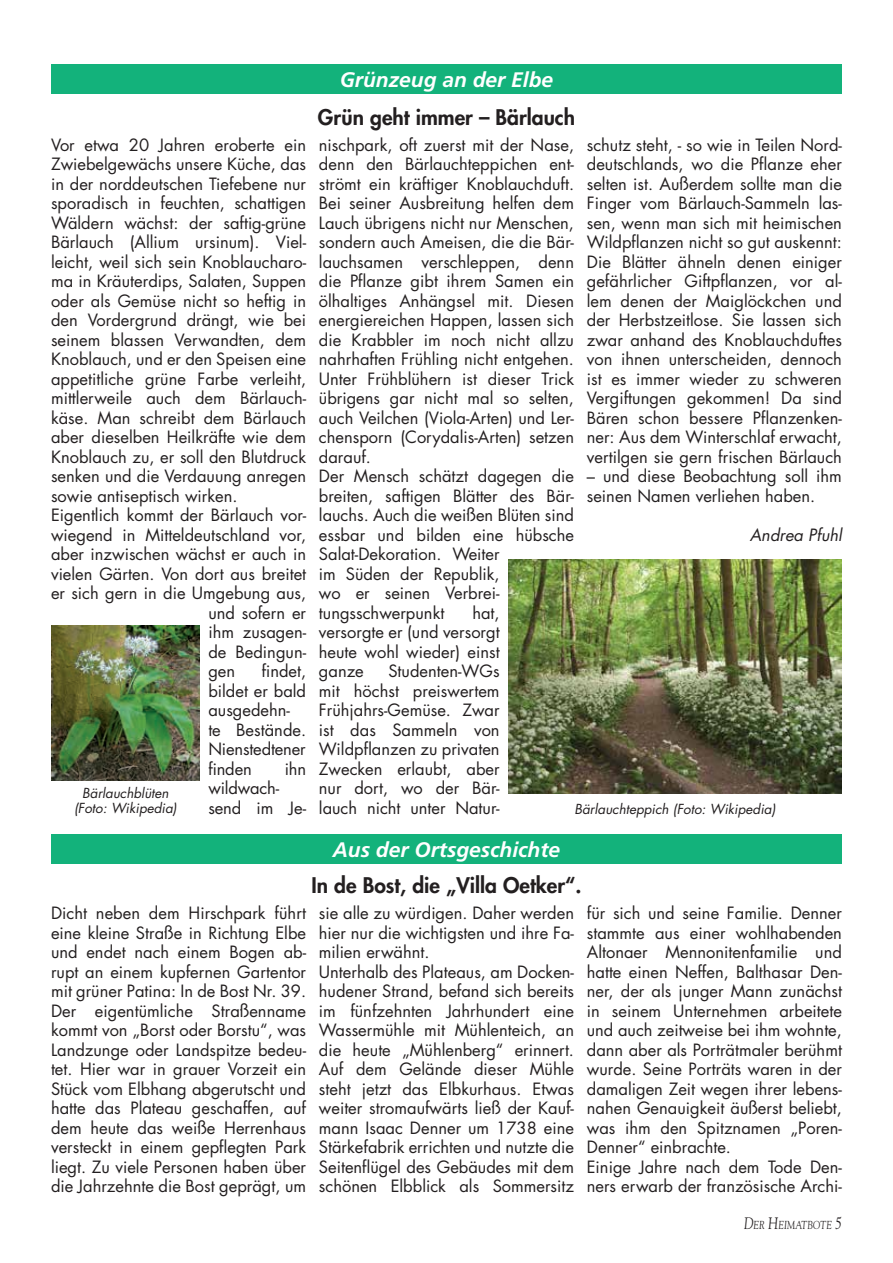
<style>
.page{position:relative;width:893px;height:1263px;background:#fff}
.page>*{position:absolute;margin:0;border:0;box-sizing:border-box;transform-origin:0 0}
.t1{font:800 21px "Futura Std";color:#231f20}
.t2{font:italic 700 21px "Frutiger LT Std";color:#fff}
.t3{font:16.5px/19.5px "Futura Std";color:#231f20}
.t4{font:italic 16.5px "Futura Std";color:#231f20}
.t5{font:italic 13.5px/15px "Futura Std";color:#231f20;text-align:center}
.t6{font:italic 11.55px "Goudy Std";color:#231f20;scale:.8 1}
.s1{font-size:16.5px}
</style>
<div class="page">
<div style="left:51px;top:64px;width:791px;height:30px;background:#13b27b"></div>
<div style="left:51px;top:834px;width:791px;height:30px;background:#13b27b"></div>
<img style="left:51px;top:625px;width:149px;height:155px">
<img style="left:508px;top:559px;width:333px;height:235px">
<p class="t2" style="left:340px;top:67px;width:215px">Grünzeug an der Elbe</p>
<p class="t3" style="left:51px;top:135px;width:257px">Vor etwa 20 Jahren eroberte ein</p>
<p class="t3" style="left:51px;top:154px;width:257px">Zwiebelgewächs unsere Küche, das</p>
<p class="t3" style="left:51px;top:174px;width:257px">in der norddeutschen Tiefebene nur</p>
<p class="t3" style="left:51px;top:193px;width:257px">sporadisch in feuchten, schattigen</p>
<p class="t3" style="left:51px;top:213px;width:257px">Wäldern wächst: der saftig-grüne</p>
<p class="t3" style="left:51px;top:232px;width:257px">Bärlauch (Allium ursinum). Viel-</p>
<p class="t3" style="left:51px;top:252px;width:257px">leicht, weil sich sein Knoblaucharo-</p>
<p class="t3" style="left:51px;top:271px;width:257px">ma in Kräuterdips, Salaten, Suppen</p>
<p class="t3" style="left:51px;top:291px;width:257px">oder als Gemüse nicht so heftig in</p>
<p class="t3" style="left:51px;top:310px;width:257px">den Vordergrund drängt, wie bei</p>
<p class="t3" style="left:51px;top:330px;width:257px">seinem blassen Verwandten, dem</p>
<p class="t3" style="left:51px;top:349px;width:257px">Knoblauch, und er den Speisen eine</p>
<p class="t3" style="left:51px;top:369px;width:257px">appetitliche grüne Farbe verleiht,</p>
<p class="t3" style="left:51px;top:388px;width:257px">mittlerweile auch dem Bärlauch-</p>
<p class="t3" style="left:51px;top:408px;width:257px">käse. Man schreibt dem Bärlauch</p>
<p class="t3" style="left:51px;top:427px;width:257px">aber dieselben Heilkräfte wie dem</p>
<p class="t3" style="left:51px;top:447px;width:257px">Knoblauch zu, er soll den Blutdruck</p>
<p class="t3" style="left:51px;top:466px;width:257px">senken und die Verdauung anregen</p>
<p class="t3" style="left:51px;top:486px;width:188px">sowie antiseptisch wirken.</p>
<p class="t3" style="left:51px;top:505px;width:257px">Eigentlich kommt der Bärlauch vor-</p>
<p class="t3" style="left:51px;top:525px;width:257px">wiegend in Mitteldeutschland vor,</p>
<p class="t3" style="left:51px;top:544px;width:257px">aber inzwischen wächst er auch in</p>
<p class="t3" style="left:51px;top:564px;width:257px">vielen Gärten. Von dort aus breitet</p>
<p class="t3" style="left:51px;top:584px;width:257px">er sich gern in die Umgebung aus,</p>
<p class="t3" style="left:208px;top:603px;width:99px">und sofern er</p>
<p class="t3" style="left:208px;top:623px;width:99px">ihm zusagen-</p>
<p class="t3" style="left:208px;top:642px;width:99px">de Bedingun-</p>
<p class="t3" style="left:208px;top:662px;width:28px">gen</p>
<p class="t3" style="left:208px;top:662px;width:99px;text-indent:53px">findet, bildet er bald ausgedehn&shy;te Bestände.<br>Nienstedtener finden</p>
<p class="t3" style="left:285px;top:759px;width:23px">ihn</p>
<p class="t3" style="left:208px;top:779px;width:99px">wildwach&shy;send im Je-</p>
<p class="t5" style="left:74px;top:785px;width:104px">Bärlauchblüten (Foto: Wikipedia)</p>
<p class="t1" style="left:318px;top:104px;width:259px">Grün geht immer – Bärlauch</p>
<p class="t3" style="left:319px;top:135px;width:257px">nischpark, oft zuerst mit der Nase, denn den Bärlauchteppichen ent&shy;strömt ein kräftiger Knoblauchduft.<br>Bei seiner Ausbreitung helfen dem<br>Lauch übrigens nicht nur Menschen, sondern auch Ameisen, die die Bär&shy;lauchsamen verschleppen, denn die Pflanze gibt ihrem Samen ein ölhaltiges Anhängsel mit. Diesen energiereichen Happen, lassen sich die Krabbler im noch nicht allzu nahrhaften Frühling nicht entgehen.<br>Unter Frühblühern ist dieser Trick übrigens gar nicht mal so selten, auch Veilchen (Viola-Arten) und Ler&shy;chensporn (Corydalis-Arten) setzen darauf.<br>Der Mensch schätzt dagegen die breiten, saftigen Blätter des Bär&shy;lauchs. Auch die weißen Blüten sind essbar und bilden eine hübsche<br>Salat-Dekoration. Weiter<br>im Süden der Republik,<br>wo er seinen Verbrei&shy;tungsschwerpunkt</p>
<p class="t3" style="left:587px;top:135px;width:257px;text-align:justify">schutz steht, - so wie in Teilen Nord&shy;deutschlands, wo die Pflanze eher selten ist. Außerdem sollte man die Finger vom Bärlauch-Sammeln las&shy;sen, wenn man sich mit heimischen Wildpflanzen nicht so gut auskennt:<br>Die Blätter ähneln denen einiger gefährlicher Giftpflanzen, vor al&shy;lem denen der Maiglöckchen und der Herbstzeitlose. Sie lassen sich zwar anhand des Knoblauchduftes von ihnen unterscheiden, dennoch ist es immer wieder zu schweren Vergiftungen gekommen! Da sind Bären schon bessere Pflanzenken&shy;ner: Aus dem Winterschlaf erwacht, vertilgen sie gern frischen Bärlauch</p>
<p class="t3" style="left:587px;top:467px;width:257px">– und diese Beobachtung soll ihm seinen Namen verliehen haben.</p>
<p class="t4" style="left:750px;top:524px;width:94px">Andrea Pfuhl</p>
<p class="t3" style="left:319px;top:603px;width:182px;text-align:justify;text-indent:153px">hat, versorgte er (und versorgt heute wohl wieder) einst ganze</p>
<p class="t3" style="left:319px;top:662px;width:182px;text-align:justify;text-indent:69px">Studenten-WGs mit höchst preiswertem Frühjahrs-Gemüse. Zwar ist das Sammeln von Wildpflanzen zu privaten Zwecken erlaubt, aber nur dort, wo der Bär&shy;lauch nicht unter Natur-</p>
<p class="t5" style="left:574px;top:801px;width:203px">Bärlauchteppich (Foto: Wikipedia)</p>
<p class="t2" style="left:333px;top:838px;width:229px">Aus der Ortsgeschichte</p>
<p class="t1" style="left:312px;top:872px;width:271px">In de Bost, die „Villa Oetker“.</p>
<p class="t3" style="left:51px;top:903px;width:257px;text-align:justify">Dicht neben dem Hirschpark führt eine kleine Straße in Richtung Elbe und endet nach einem Bogen ab&shy;rupt an einem kupfernen Gartentor mit grüner Patina: In de Bost Nr. 39.<br>Der eigentümliche Straßenname kommt von „Borst oder Borstu“, was Landzunge oder Landspitze bedeu&shy;tet. Hier war in grauer Vorzeit ein Stück vom Elbhang abgerutscht und hatte das Plateau geschaffen, auf dem heute das weiße Herrenhaus versteckt in einem gepflegten Park liegt. Zu viele Personen haben über die Jahrzehnte die Bost geprägt, um</p>
<p class="t3" style="left:319px;top:904px;width:257px">sie alle zu würdigen. Daher werden hier nur die wichtigsten und ihre Fa&shy;milien erwähnt.<br>Unterhalb des Plateaus, am Docken&shy;hudener Strand, befand sich bereits im fünfzehnten Jahrhundert eine<br>Wassermühle mit Mühlenteich, an die heute „Mühlenberg“ erinnert.<br>Auf dem Gelände dieser Mühle steht jetzt das Elbkurhaus. Etwas weiter stromaufwärts ließ der Kauf&shy;mann Isaac Denner um 1738 eine<br>Stärkefabrik errichten und nutzte die<br>Seitenflügel des Gebäudes mit dem schönen Elbblick als Sommersitz</p>
<p class="t3" style="left:587px;top:904px;width:257px">für sich und seine Familie. Denner stammte aus einer wohlhabenden Altonaer Mennonitenfamilie und hatte einen Neffen, Balthasar Den&shy;ner, der als junger Mann zunächst in seinem Unternehmen arbeitete und auch zeitweise bei ihm wohnte, dann aber als Porträtmaler berühmt wurde. Seine Porträts waren in der damaligen Zeit wegen ihrer lebens&shy;nahen Genauigkeit äußerst beliebt, was ihm den Spitznamen „Poren-Denner“ einbrachte.<br>Einige Jahre nach dem Tode Den&shy;ners erwarb der französische Archi-</p>
<p class="t6" style="left:744px;top:1217px;width:124px"><span class="s1">D</span>ER <span class="s1">H</span>EIMATBOTE <span class="s1">5</span></p>
</div>
